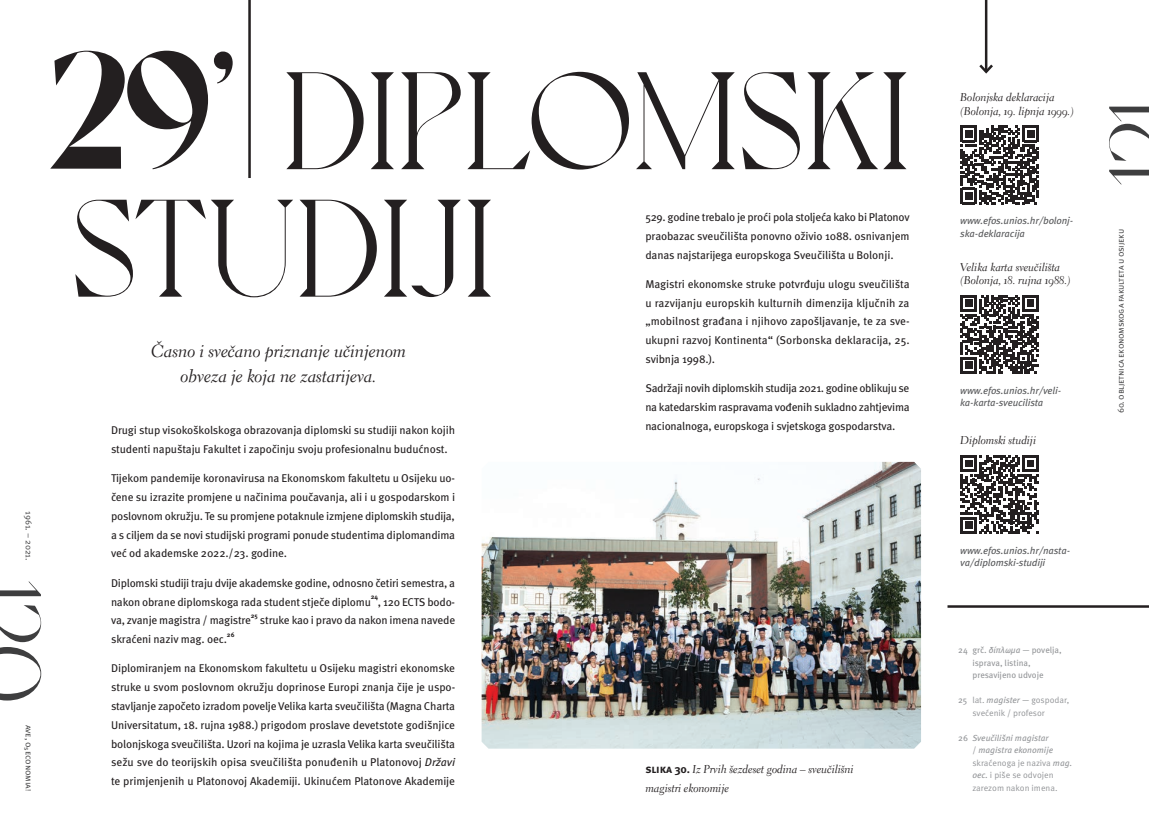
<style>
.page{position:relative;width:1149px;height:837px;background:#fff}
.page>*{position:absolute;margin:0;border:0;box-sizing:border-box;transform-origin:0 0}
.t1{font:700 167.12px "Voyage";color:#231f20}
.t2{font:138.38px "Voyage";color:#231f20}
.t3{font:96.25px "Voyage";color:#3e3e3f}
.t4{font:17.5px/25px "Electra LH Regular Os F";letter-spacing:-.01em;color:#231f20;text-align:center}
.t5{font:11.38px/19px "Electra LH Regular Os F";letter-spacing:-.01em;color:#231f20}
.t6{font:11.25px/18.8px "Meta Pro";letter-spacing:-.015em;color:#231f20;text-align:justify}
.t7{font:11.25px/13.5px "Electra LH Regular Os F";letter-spacing:-.01em;color:#231f20}
.t8{font:italic 10px/12.5px "Meta Pro";letter-spacing:-.01em;color:#57585a}
.t9{font:8.75px/12.5px "Meta Pro Norm";letter-spacing:-.01em;color:#939598}
.t10{font:8.75px "Meta Pro Norm";letter-spacing:-.02em;color:#3e3e3f}
.t11{font:8.75px/12.5px "Meta Pro";color:#939598}
.t12{font:italic 8.75px/12.5px "Meta Pro";color:#939598}
.t13{font:700 6.5px "Meta Pro";color:#231f20}
.s1{font-size:7.5px}
.s2{font-style:italic}
.s3{font-family:"Meta Pro";font-weight:700}
.s4{font-family:"Meta Pro"}
.s5{font-family:"Meta Pro";font-style:italic}
.s6{font-style:normal}
.s7{font-family:"Meta Pro Norm";font-style:normal}
</style>
<div class="page">
<hr style="left:248px;top:0;width:3px;height:177px;background:#231f20">
<hr style="left:948px;top:605px;width:200px;height:2px;background:#231f20">
<svg style="left:960px;top:295px;width:78px;height:78px"></svg>
<hr style="left:984px;top:0;width:3px;height:72px;background:#231f20">
<svg style="left:979px;top:62px;width:14px;height:12px"></svg>
<img style="left:481px;top:461px;width:439px;height:287px">
<svg style="left:960px;top:455px;width:78px;height:78px"></svg>
<svg style="left:960px;top:125px;width:78px;height:79px"></svg>
<p class="t10" style="left:35px;top:511px;width:50px;rotate:90deg">1961. – 2021.</p>
<h3 class="t3" style="left:65px;top:580px;width:125px;rotate:90deg">120</h3>
<p class="t10" style="left:35px;top:724px;width:67px;rotate:90deg">ave, o<sub>s</sub>economia<span class="s1">!</span></p>
<h1 class="t1" style="left:49px;top:9px;width:188px">29’</h1>
<h2 class="t2" style="left:73px;top:165px;width:421px">STUDIJI</h2>
<h2 class="t2" style="left:284px;top:37px;width:626px">DIPLOMSKI</h2>
<p class="t6" style="left:645px;top:208px;width:266px">529. godine trebalo je proći pola stoljeća kako bi Platonov praobazac sveučilišta ponovno oživio 1088. osnivanjem danas najstarĳega europskoga Sveučilišta u Bolonji.</p>
<p class="t6" style="left:645px;top:275px;width:266px">Magistri ekonomske struke potvrđuju ulogu sveučilišta u razvĳanju europskih kulturnih dimenzĳa ključnih za „mobilnost građana i njihovo zapošljavanje, te za sve&shy;ukupni razvoj Kontinenta“ (Sorbonska deklaracĳa, 25. svibnja 1998.).</p>
<p class="t6" style="left:645px;top:379px;width:265px">Sadržaji novih diplomskih studĳa 2021. godine oblikuju se na katedarskim raspravama vođenih sukladno zahtjevima nacionalnoga, europskoga i svjetskoga gospodarstva.</p>
<h3 class="t4" style="left:151px;top:338px;width:256px">Časno i svečano priznanje učinjenom obveza je koja ne zastarijeva.</h3>
<p class="t6" style="left:111px;top:421px;width:345px">Drugi stup visokoškolskoga obrazovanja diplomski su studĳi nakon kojih studenti napuštaju Fakultet i započinju svoju profesionalnu budućnost.</p>
<p class="t6" style="left:111px;top:469px;width:345px">Tĳekom pandemĳe koronavirusa na Ekonomskom fakultetu u Osĳeku uo&shy;čene su izrazite promjene u načinima poučavanja, ali i u gospodarskom i poslovnom okružju. Te su promjene potaknule izmjene diplomskih studĳa, a s ciljem da se novi studĳski programi ponude studentima diplomandima već od akademske 2022./23. godine.</p>
<p class="t6" style="left:111px;top:573px;width:345px">Diplomski studĳi traju dvĳe akademske godine, odnosno četiri semestra, a nakon obrane diplomskoga rada student stječe diplomu</p>
<p class="t13" style="left:370px;top:592px;width:9px">24</p>
<p class="t6" style="left:378px;top:592px;width:79px">, 120 ECTS bodo-</p>
<p class="t6" style="left:111px;top:611px;width:141px">va, zvanje magistra / magistre</p>
<p class="t13" style="left:251px;top:611px;width:8px">25</p>
<p class="t6" style="left:260px;top:611px;width:197px">struke kao i pravo da nakon imena navede</p>
<p class="t6" style="left:111px;top:630px;width:117px">skraćeni naziv mag. oec.</p>
<p class="t13" style="left:227px;top:630px;width:9px">26</p>
<p class="t6" style="left:111px;top:659px;width:345px">Diplomiranjem na Ekonomskom fakultetu u Osĳeku magistri ekonomske struke u svom poslovnom okružju doprinose Europi znanja čĳe je uspo&shy;stavljanje započeto izradom povelje Velika karta sveučilišta (Magna Charta Universitatum, 18. rujna 1988.) prigodom proslave devetstote godišnjice bolonjskoga sveučilišta. Uzori na kojima je uzrasla Velika karta sveučilišta sežu sve do teorĳskih opisa sveučilišta ponuđenih u Platonovoj <span class="s2">Državi </span>te primjenjenih u Platonovoj Akademĳi. Ukinućem Platonove Akademĳe</p>
<p class="t5" style="left:645px;top:759px;width:210px"><span class="s3">slika 30.</span> Iz Prvih šezdeset godina – sveučilišni magistri ekonomije</p>
<p class="t7" style="left:959px;top:91px;width:115px">Bolonjska deklaracija (Bolonja, 19. lipnja 1999.)</p>
<p class="t8" style="left:959px;top:214px;width:115px">www.efos.unios.hr/bolonj&shy;ska-deklaracija</p>
<p class="t7" style="left:959px;top:260px;width:112px">Velika karta sveučilišta (Bolonja, 18. rujna 1988.)</p>
<p class="t8" style="left:959px;top:383px;width:102px">www.efos.unios.hr/veli&shy;ka-karta-sveucilista</p>
<p class="t7" style="left:959px;top:433px;width:77px">Diplomski studiji</p>
<h3 class="t3" style="left:1084px;top:185px;width:86px;rotate:-90deg">121</h3>
<p class="t10" style="left:1113px;top:413px;width:186px;rotate:-90deg">60. obljetnica ekonomskoga fakulteta u osijeku</p>
<p class="t8" style="left:959px;top:543px;width:111px">www.efos.unios.hr/nasta&shy;va/diplomski-studiji</p>
<p class="t11" style="left:972px;top:644px;width:91px;text-indent:-14px">24 grč. <span class="s2">δίπλωμα —</span> povelja, isprava, listina, presavĳeno udvoje</p>
<p class="t9" style="left:972px;top:693px;width:98px;text-indent:-14px"><span class="s4">25</span> lat. <span class="s5">magister —</span> gospodar, svećenik / profesor</p>
<p class="t12" style="left:972px;top:730px;width:82px;text-indent:-14px"><span class="s6">26</span> Sveučilišni magistar <span class="s7">/</span> magistra ekonomije</p>
<p class="t9" style="left:972px;top:755px;width:101px">skraćenoga je naziva <span class="s5">mag. oec.</span> i piše se odvojen zarezom nakon imena.</p>
</div>
